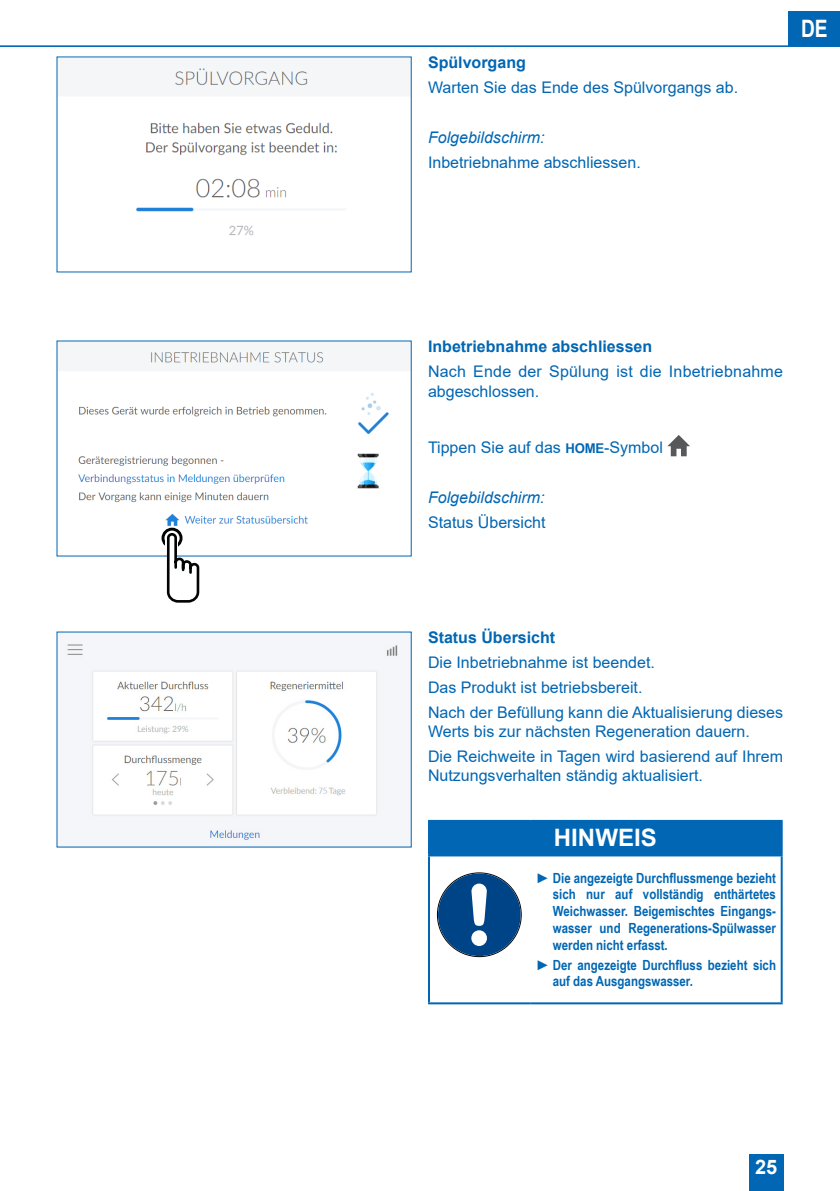
<style>
.page{position:relative;width:840px;height:1191px;background:#fff}
.page>*{position:absolute;margin:0;border:0;box-sizing:border-box;transform-origin:0 0}
._50_SAFETY_HEAD_WEIS{font:700 24px "Arial";color:#fff}
._50_SAFETY_HEAD_WEIS-2{font:700 24px "Arial";color:#fff;scale:.8 1}
.t1{font:700 20px "Arial";color:#fff}
.FLIESSTEXT_HKS44{font:16px/19.2px "Arial";color:#0166b3}
.FLIESSTEXT_HKS44_BOL{font:700 16px "Arial";color:#0166b3}
.FLIESSTEXT_HKS44_kur{font:italic 16px "Arial";color:#0166b3}
.t2{font:700 14px/16.8px "Arial Narrow";color:#0166b3;text-align:justify}
.s1{font-family:"Arial Narrow";font-weight:700;font-size:13.4px}
.s2{font-family:"Arial";font-weight:400}
</style>
<div class="page">
<hr style="left:0;top:45px;width:839px;height:2px;background:#0166b3">
<div style="left:788px;top:11px;width:51px;height:34px;background:#0166b3"></div>
<div style="left:748px;top:1154px;width:34px;height:37px;background:#0166b3"></div>
<img style="left:59px;top:59px;width:350px;height:177px">
<img style="left:59px;top:343px;width:350px;height:184px">
<div style="left:161px;top:527px;width:21px;height:21px;border:3px solid #020404;border-radius:50%"></div>
<svg style="left:165px;top:531px;width:35px;height:72px"></svg>
<svg style="left:671px;top:456px;width:16px;height:1px"></svg>
<svg style="left:667px;top:435px;width:22px;height:21px"></svg>
<img style="left:64px;top:643px;width:335px;height:198px">
<div style="left:429px;top:821px;width:352px;height:34px;background:#0166b3"></div>
<hr style="left:428px;top:820px;width:102px;height:2px;background:#0166b3">
<hr style="left:428px;top:822px;width:2px;height:32px;background:#0166b3">
<hr style="left:530px;top:820px;width:252px;height:2px;background:#0166b3">
<hr style="left:780px;top:822px;width:2px;height:32px;background:#0166b3">
<hr style="left:428px;top:854px;width:102px;height:2px;background:#0166b3">
<hr style="left:428px;top:856px;width:2px;height:146px;background:#0166b3">
<hr style="left:530px;top:854px;width:252px;height:2px;background:#0166b3">
<hr style="left:780px;top:856px;width:2px;height:146px;background:#0166b3">
<hr style="left:428px;top:1002px;width:102px;height:2px;background:#0166b3">
<hr style="left:530px;top:1002px;width:252px;height:2px;background:#0166b3">
<div style="left:438px;top:873px;width:82px;height:83px;background:#048;border-radius:50%"></div>
<svg style="left:471px;top:883px;width:15px;height:63px"></svg>
<p class="FLIESSTEXT_HKS44_BOL" style="left:428px;top:51px;width:99px">Spülvorgang</p>
<p class="FLIESSTEXT_HKS44" style="left:428px;top:78px;width:311px">Warten Sie das Ende des Spülvorgangs ab.</p>
<p class="FLIESSTEXT_HKS44_kur" style="left:428px;top:127px;width:118px">Folgebildschirm:</p>
<p class="FLIESSTEXT_HKS44" style="left:428px;top:152px;width:214px">Inbetriebnahme abschliessen.</p>
<h1 class="_50_SAFETY_HEAD_WEIS-2" style="left:800px;top:12px;width:35px">DE</h1>
<p class="FLIESSTEXT_HKS44_BOL" style="left:428px;top:335px;width:226px">Inbetriebnahme abschliessen</p>
<p class="FLIESSTEXT_HKS44" style="left:428px;top:362px;width:356px">Nach Ende der Spülung ist die Inbetriebnahme abgeschlossen.</p>
<p class="FLIESSTEXT_HKS44" style="left:428px;top:437px;width:236px">Tippen Sie auf das <span class="s1">HOME</span>-Symbol</p>
<p class="FLIESSTEXT_HKS44_kur" style="left:428px;top:487px;width:118px">Folgebildschirm:</p>
<p class="FLIESSTEXT_HKS44" style="left:428px;top:512px;width:119px">Status Übersicht</p>
<p class="FLIESSTEXT_HKS44_BOL" style="left:428px;top:626px;width:129px">Status Übersicht</p>
<p class="FLIESSTEXT_HKS44" style="left:428px;top:653px;width:228px">Die Inbetriebnahme ist beendet.</p>
<p class="FLIESSTEXT_HKS44" style="left:428px;top:678px;width:216px">Das Produkt ist betriebsbereit.</p>
<p class="FLIESSTEXT_HKS44" style="left:428px;top:702px;width:356px">Nach der Befüllung kann die Aktualisierung dieses<br>Werts bis zur nächsten Regeneration dauern.</p>
<p class="FLIESSTEXT_HKS44" style="left:428px;top:747px;width:356px">Die Reichweite in Tagen wird basierend auf Ihrem<br>Nutzungsverhalten ständig aktualisiert.</p>
<p class="_50_SAFETY_HEAD_WEIS" style="left:553px;top:821px;width:104px">HINWEIS</p>
<p class="t2" style="left:552px;top:868px;width:224px;text-indent:-17px"><span class="s2">►</span> Die angezeigte Durchflussmenge bezieht sich nur auf vollständig enthärtetes Weichwasser. Beigemischtes Eingangs&shy;wasser und Regenerations-Spülwasser werden nicht erfasst.</p>
<p class="t2" style="left:552px;top:955px;width:224px;text-indent:-17px"><span class="s2">►</span> Der angezeigte Durchfluss bezieht sich auf das Ausgangswasser.</p>
<p class="t1" style="left:754px;top:1153px;width:24px">25</p>
</div>
